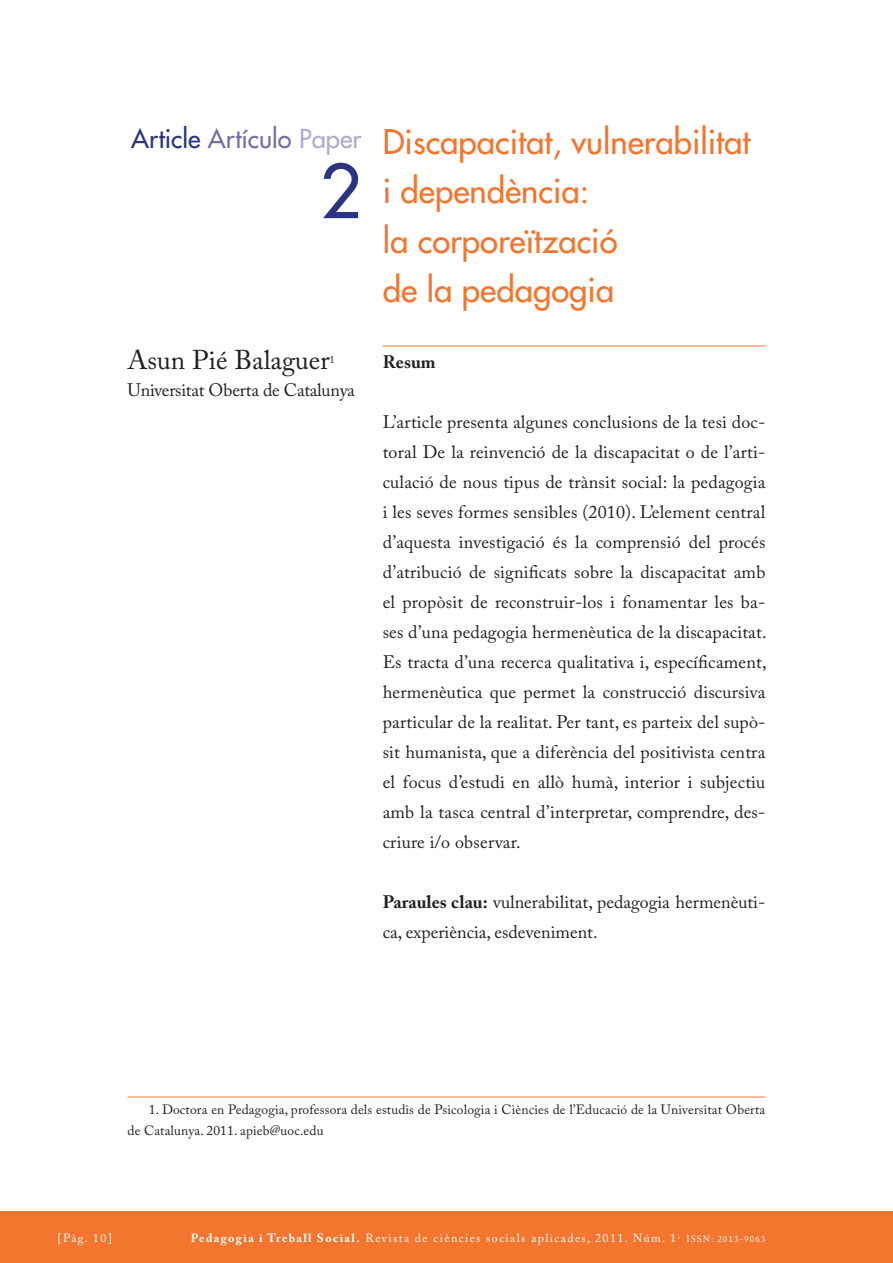
<style>
.page{position:relative;width:893px;height:1263px;background:#fff}
.page>*{position:absolute;margin:0;border:0;box-sizing:border-box;transform-origin:0 0}
.num__article{font:72px "Futura";color:#2b3482}
.t1{font:33px/49.5px "Futura";color:#f3752e}
.t2{font:27px "Adobe Caslon Pro";color:#231f20}
.num__article-2{font:25.5px "Futura";color:#7470a7}
.t3{font:18px/30px "Adobe Caslon Pro";color:#231f20;text-align:justify}
.t4{font:700 18px "Adobe Caslon Pro";color:#231f20}
.Notes{font:13.5px/21px "Adobe Caslon Pro";letter-spacing:.01em;color:#231f20}
.t5{font:12px "Adobe Caslon Pro";letter-spacing:.115em;color:#fff}
.t6{font:10.5px "Adobe Caslon Pro";color:#231f20}
.s1{color:#2b3482}
.s2{color:#aeabcc}
.s3{font-weight:700}
.s4{font-size:9px}
</style>
<div class="page">
<div style="left:0;top:1212px;width:893px;height:51px;background:#f3752e"></div>
<hr style="left:383px;top:346px;width:382px;height:1px;background:#f3752e">
<hr style="left:128px;top:1097px;width:637px;height:1px;background:#f3752e">
<p class="num__article-2" style="left:131px;top:122px;width:232px"><span class="s1">Article</span> Artículo <span class="s2">Paper</span></p>
<p class="num__article" style="left:320px;top:147px;width:43px">2</p>
<p class="t2" style="left:128px;top:343px;width:204px">Asun Pié Balaguer</p>
<p class="t6" style="left:330px;top:353px;width:7px">1</p>
<p class="t3" style="left:128px;top:374px;width:229px">Universitat Oberta de Catalunya</p>
<p class="t1" style="left:383px;top:117px;width:369px">Discapacitat, vulnerabilitat i dependència:<br>la corporeïtzació<br>de la pedagogia</p>
<p class="t4" style="left:383px;top:351px;width:54px">Resum</p>
<p class="t3" style="left:383px;top:406px;width:385px">L’article presenta algunes conclusions de la tesi doc&shy;toral De la reinvenció de la discapacitat o de l’arti&shy;culació de nous tipus de trànsit social: la pedagogia i les seves formes sensibles (2010). L’element central d’aquesta investigació és la comprensió del procés d’atribució de significats sobre la discapacitat amb el propòsit de reconstruir-los i fonamentar les ba&shy;ses d’una pedagogia hermenèutica de la discapacitat.<br>Es tracta d’una recerca qualitativa i, específicament, hermenèutica que permet la construcció discursiva particular de la realitat. Per tant, es parteix del supò&shy;sit humanista, que a diferència del positivista centra el focus d’estudi en allò humà, interior i subjectiu amb la tasca central d’interpretar, comprendre, des&shy;criure i/o observar.</p>
<p class="t3" style="left:383px;top:886px;width:384px"><span class="s3">Paraules clau:</span> vulnerabilitat, pedagogia hermenèuti&shy;ca, experiència, esdeveniment.</p>
<p class="Notes" style="left:128px;top:1099px;width:639px;text-indent:21px">1. Doctora en Pedagogia, professora dels estudis de Psicologia i Ciències de l’Educació de la Universitat Oberta de Catalunya. 2011. apieb@uoc.edu</p>
<p class="t5" style="left:57px;top:1231px;width:56px">[Pàg. 10]</p>
<p class="t5" style="left:191px;top:1231px;width:576px"><span class="s3">Pedagogia i Treball Social.</span> Revista de ciències socials aplicades, 2011. Núm. 1· <span class="s4">ISSN: 2013-9063</span></p>
</div>
